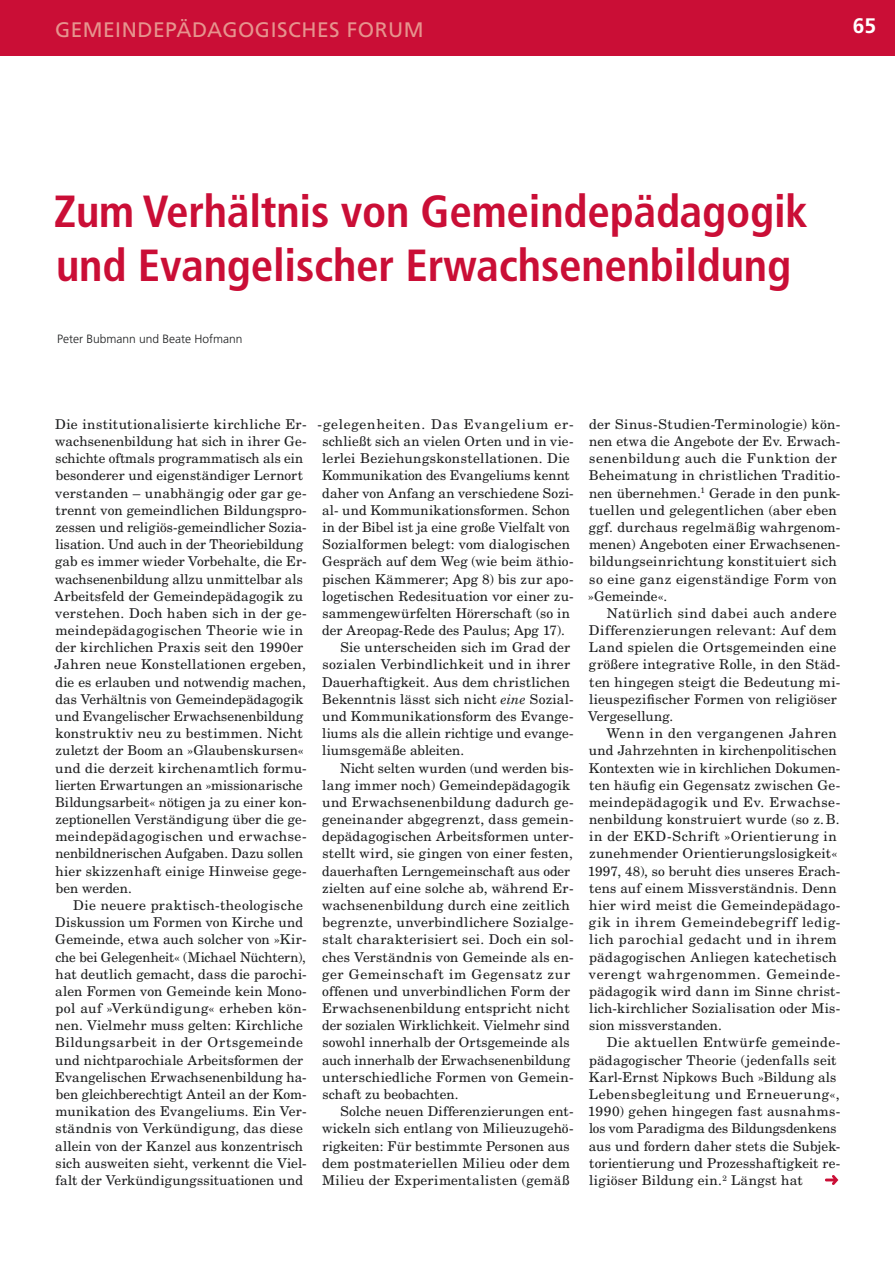
<style>
.page{position:relative;width:895px;height:1267px;background:#fff}
.page>*{position:absolute;margin:0;border:0;box-sizing:border-box;transform-origin:0 0}
.t1{font:700 condensed 45px/54px "Frutiger LT Std";letter-spacing:-.005em;color:#ca0e36}
.t2{font:21px "Frutiger LT Std";letter-spacing:.025em;color:#e6948e}
.t3{font:700 21px "Frutiger LT Std";color:#fff}
.t4{font:13.5px/17.2px "New Century Schlbk LT Std";letter-spacing:.015em;color:#1d1e1f}
.t5{font:13.5px "New Century Schlbk LT Std";letter-spacing:-.005em;color:#1d1e1f}
.t6{font:13.5px "New Century Schlbk LT Std";letter-spacing:.06em;color:#1d1e1f}
.t7{font:13.5px "New Century Schlbk LT Std";letter-spacing:.045em;color:#1d1e1f}
.t8{font:300 12px "Frutiger LT Std";color:#1d1e1f}
.s1{font-style:italic}
</style>
<div class="page">
<div style="left:0;top:0;width:895px;height:56px;background:#ca0e36"></div>
<svg style="left:825px;top:1175px;width:13px;height:9px"></svg>
<h2 class="t2" style="left:55px;top:17px;width:370px">GEMEINDEPÄDAGOGISCHES FORUM</h2>
<h2 class="t3" style="left:853px;top:13px;width:25px">65</h2>
<h1 class="t1" style="left:54px;top:184px;width:756px">Zum Verhältnis von Gemeindepädagogik und Evangelischer Erwachsenenbildung</h1>
<p class="t8" style="left:57px;top:332px;width:187px">Peter Bubmann und Beate Hofmann</p>
<p class="t4" style="left:54px;top:415px;width:254px">Die institutionalisierte kirchliche Er&shy;wachsenenbildung hat sich in ihrer Ge&shy;schichte oftmals programmatisch als ein besonderer und eigenständiger Lernort verstanden – unabhängig oder gar ge&shy;trennt von gemeindlichen Bildungspro&shy;zessen und religiös-gemeindlicher Sozia&shy;lisation. Und auch in der Theoriebildung gab es immer wieder Vorbehalte, die Er&shy;wachsenenbildung allzu unmittelbar als Arbeitsfeld der Gemeindepädagogik zu verstehen. Doch haben sich in der ge&shy;meindepädagogischen Theorie wie in der kirchlichen Praxis seit den 1990er Jahren neue Konstellationen ergeben, die es erlauben und notwendig machen, das Verhältnis von Gemeindepädagogik und Evangelischer Erwachsenenbildung konstruktiv neu zu bestimmen. Nicht zuletzt der Boom an »Glaubenskursen« und die derzeit kirchenamtlich formu&shy;lierten Erwartungen an »missionarische Bildungsarbeit« nötigen ja zu einer kon&shy;zeptionellen Verständigung über die ge&shy;meindepädagogischen und erwachse&shy;nenbildnerischen Aufgaben. Dazu sollen hier skizzenhaft einige Hinweise gege&shy;ben werden.</p>
<p class="t4" style="left:55px;top:896px;width:253px;text-indent:18px">Die neuere praktisch-theologische Diskussion um Formen von Kirche und Gemeinde, etwa auch solcher von »Kir&shy;che bei Gelegenheit« (Michael Nüchtern), hat deutlich gemacht, dass die parochi&shy;alen Formen von Gemeinde kein Mono&shy;pol auf »Verkündigung« erheben kön&shy;nen. Vielmehr muss gelten: Kirchliche Bildungsarbeit in der Ortsgemeinde und nichtparochiale Arbeitsformen der Evangelischen Erwachsenenbildung ha&shy;ben gleichberechtigt Anteil an der Kom&shy;munikation des Evangeliums. Ein Ver&shy;ständnis von Verkündigung, das diese allein von der Kanzel aus konzentrisch sich ausweiten sieht, verkennt die Viel&shy;falt der Verkündigungssituationen und</p>
<p class="t6" style="left:317px;top:416px;width:258px">-gelegenheiten. Das Evangelium er-</p>
<p class="t4" style="left:322px;top:432px;width:253px">schließt sich an vielen Orten und in vie-</p>
<p class="t4" style="left:322px;top:450px;width:249px">lerlei Beziehungskonstellationen. Die</p>
<p class="t4" style="left:322px;top:467px;width:249px">Kommunikation des Evangeliums kennt</p>
<p class="t4" style="left:322px;top:484px;width:253px">daher von Anfang an verschiedene Sozi-</p>
<p class="t4" style="left:322px;top:501px;width:249px">al- und Kommunikationsformen. Schon</p>
<p class="t5" style="left:322px;top:519px;width:249px">in der Bibel ist ja eine große Vielfalt von</p>
<p class="t4" style="left:322px;top:535px;width:249px">Sozialformen belegt: vom dialogischen</p>
<p class="t4" style="left:322px;top:553px;width:253px">Gespräch auf dem Weg (wie beim äthio-</p>
<p class="t4" style="left:322px;top:570px;width:253px">pischen Kämmerer; Apg 8) bis zur apo-</p>
<p class="t4" style="left:322px;top:587px;width:253px">logetischen Redesituation vor einer zu-</p>
<p class="t4" style="left:322px;top:604px;width:249px">sammengewürfelten Hörerschaft (so in</p>
<p class="t4" style="left:322px;top:621px;width:244px">der Areopag-Rede des Paulus; Apg 17).</p>
<p class="t4" style="left:340px;top:638px;width:231px">Sie unterscheiden sich im Grad der</p>
<p class="t4" style="left:322px;top:656px;width:249px">sozialen Verbindlichkeit und in ihrer</p>
<p class="t4" style="left:322px;top:673px;width:249px">Dauerhaftigkeit. Aus dem christlichen</p>
<p class="t4" style="left:322px;top:690px;width:253px">Bekenntnis lässt sich nicht <span class="s1">eine</span> Sozial-</p>
<p class="t4" style="left:322px;top:707px;width:253px">und Kommunikationsform des Evange-</p>
<p class="t4" style="left:322px;top:724px;width:253px">liums als die allein richtige und evange-</p>
<p class="t4" style="left:322px;top:742px;width:143px">liumsgemäße ableiten.</p>
<p class="t4" style="left:340px;top:759px;width:235px">Nicht selten wurden (und werden bis-</p>
<p class="t4" style="left:322px;top:776px;width:250px">lang immer noch) Gemeindepädagogik</p>
<p class="t4" style="left:322px;top:793px;width:253px">und Erwachsenenbildung dadurch ge-</p>
<p class="t4" style="left:322px;top:810px;width:253px">geneinander abgegrenzt, dass gemein-</p>
<p class="t4" style="left:322px;top:827px;width:253px">depädagogischen Arbeitsformen unter-</p>
<p class="t4" style="left:322px;top:845px;width:252px">stellt wird, sie gingen von einer festen,</p>
<p class="t4" style="left:322px;top:862px;width:249px">dauerhaften Lerngemeinschaft aus oder</p>
<p class="t4" style="left:322px;top:879px;width:253px">zielten auf eine solche ab, während Er-</p>
<p class="t4" style="left:322px;top:896px;width:250px">wachsenenbildung durch eine zeitlich</p>
<p class="t4" style="left:322px;top:913px;width:253px">begrenzte, unverbindlichere Sozialge-</p>
<p class="t4" style="left:322px;top:930px;width:253px">stalt charakterisiert sei. Doch ein sol-</p>
<p class="t4" style="left:322px;top:948px;width:253px">ches Verständnis von Gemeinde als en-</p>
<p class="t7" style="left:322px;top:965px;width:249px">ger Gemeinschaft im Gegensatz zur</p>
<p class="t4" style="left:322px;top:982px;width:249px">offenen und unverbindlichen Form der</p>
<p class="t4" style="left:322px;top:999px;width:249px">Erwachsenenbildung entspricht nicht</p>
<p class="t5" style="left:322px;top:1017px;width:249px">der sozialen Wirklichkeit. Vielmehr sind</p>
<p class="t4" style="left:322px;top:1034px;width:249px">sowohl innerhalb der Ortsgemeinde als</p>
<p class="t5" style="left:322px;top:1051px;width:250px">auch innerhalb der Erwachsenenbildung</p>
<p class="t4" style="left:322px;top:1068px;width:253px">unterschiedliche Formen von Gemein-</p>
<p class="t4" style="left:322px;top:1085px;width:138px">schaft zu beobachten.</p>
<p class="t4" style="left:340px;top:1102px;width:235px">Solche neuen Differenzierungen ent-</p>
<p class="t4" style="left:322px;top:1119px;width:253px">wickeln sich entlang von Milieuzugehö-</p>
<p class="t4" style="left:322px;top:1137px;width:249px">rigkeiten: Für bestimmte Personen aus</p>
<p class="t4" style="left:322px;top:1154px;width:249px">dem postmateriellen Milieu oder dem</p>
<p class="t4" style="left:322px;top:1171px;width:249px">Milieu der Experimentalisten (gemäß</p>
<p class="t4" style="left:588px;top:415px;width:254px">der Sinus-Studien-Terminologie) kön&shy;nen etwa die Angebote der Ev. Erwach&shy;senenbildung auch die Funktion der Beheimatung in christlichen Traditio&shy;nen übernehmen.<sup>1</sup> Gerade in den punk&shy;tuellen und gelegentlichen (aber eben ggf. durchaus regelmäßig wahrgenom&shy;menen) Angeboten einer Erwachsenen&shy;bildungseinrichtung konstituiert sich so eine ganz eigenständige Form von »Gemeinde«.</p>
<p class="t4" style="left:588px;top:604px;width:254px;text-indent:19px">Natürlich sind dabei auch andere Differenzierungen relevant: Auf dem Land spielen die Ortsgemeinden eine größere integrative Rolle, in den Städ&shy;ten hingegen steigt die Bedeutung mi&shy;lieuspezifischer Formen von religiöser Vergesellung.</p>
<p class="t4" style="left:588px;top:724px;width:254px;text-indent:19px">Wenn in den vergangenen Jahren und Jahrzehnten in kirchenpolitischen Kontexten wie in kirchlichen Dokumen&shy;ten häufig ein Gegensatz zwischen Ge&shy;meindepädagogik und Ev. Erwachse&shy;nenbildung konstruiert wurde (so z.B. in der EKD-Schrift »Orientierung in zunehmender Orientierungslosigkeit« 1997, 48), so beruht dies unseres Erach&shy;tens auf einem Missverständnis. Denn hier wird meist die Gemeindepädago&shy;gik in ihrem Gemeindebegriff ledig&shy;lich parochial gedacht und in ihrem pädagogischen Anliegen katechetisch verengt wahrgenommen. Gemeinde&shy;pädagogik wird dann im Sinne christ&shy;lich-kirchlicher Sozialisation oder Mis&shy;sion missverstanden.</p>
<p class="t4" style="left:588px;top:1034px;width:254px;text-indent:19px">Die aktuellen Entwürfe gemeinde&shy;pädagogischer Theorie (jedenfalls seit Karl-Ernst Nipkows Buch »Bildung als Lebensbegleitung und Erneuerung«, 1990) gehen hingegen fast ausnahms&shy;los vom Paradigma des Bildungsdenkens aus und fordern daher stets die Subjek&shy;torientierung und Prozesshaftigkeit re&shy;ligiöser Bildung ein.<sup>2</sup> Längst hat</p>
</div>
